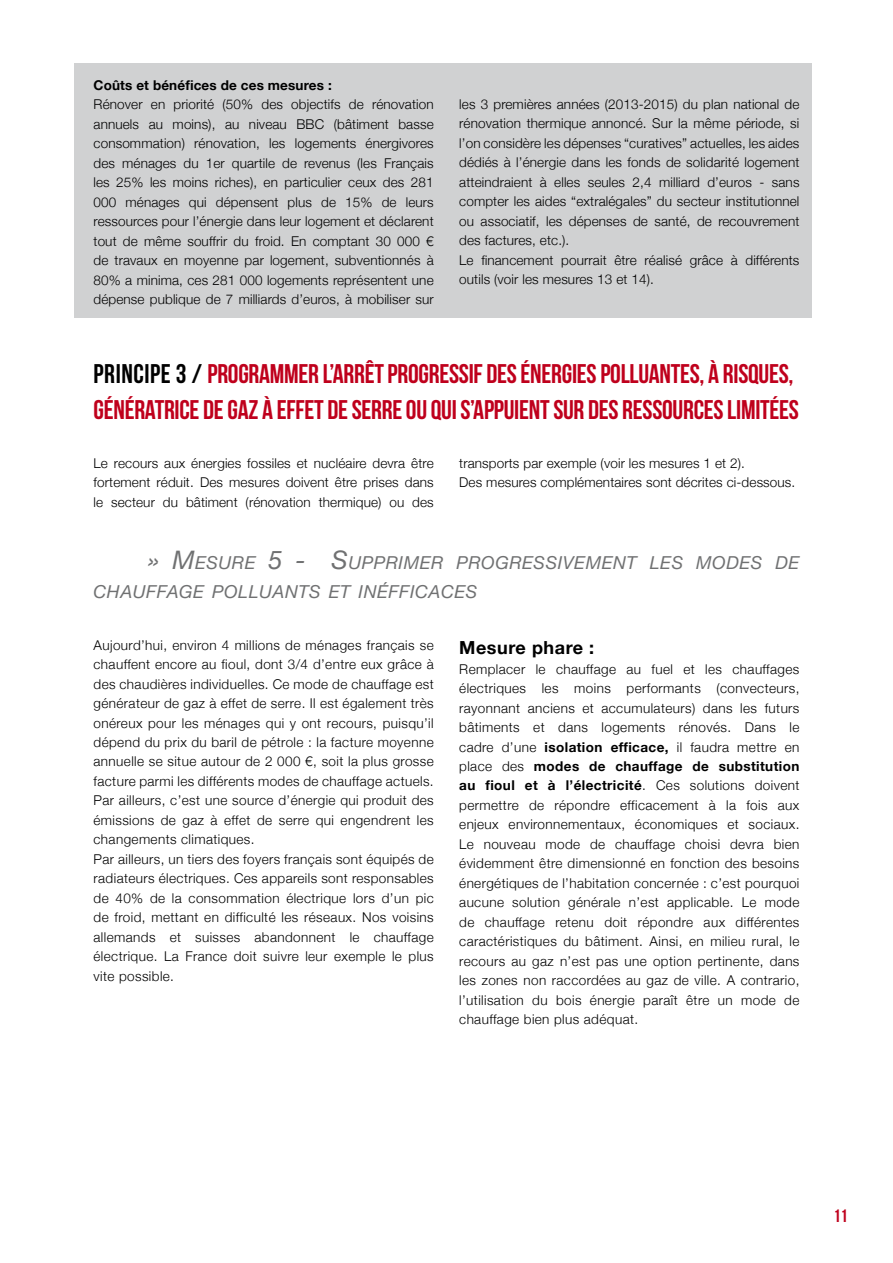
<style>
.page{position:relative;width:893px;height:1263px;background:#fff}
.page>*{position:absolute;margin:0;border:0;box-sizing:border-box;transform-origin:0 0}
.t1{font:27px/36px "Bebas Neue";letter-spacing:-.01em;color:#bf001c}
.t2{font:700 18px "Helvetica Neue";letter-spacing:.03em;color:#000}
.t3{font:18px "Bebas Neue";color:#bf001c}
.t4{font:italic 17.85px/28.5px "Helvetica Neue";letter-spacing:.03em;color:#707172}
.t5{font:300 13.5px/19.5px "Helvetica Neue";letter-spacing:.03em;color:#000;text-align:justify}
.t6{font:300 13.5px/19.5px "Helvetica Neue";letter-spacing:.01em;color:#000}
.t7{font:700 13.5px "Helvetica Neue";letter-spacing:.01em;color:#000}
.s1{color:#000}
.s2{font-size:25.5px}
.s3{font-weight:700}
</style>
<div class="page">
<div style="left:74px;top:63px;width:738px;height:255px;background:#d0d1d2"></div>
<p class="t7" style="left:94px;top:77px;width:240px">Coûts et bénéfices de ces mesures :</p>
<p class="t5" style="left:94px;top:94px;width:342px">Rénover en priorité (50% des objectifs de rénovation annuels au moins), au niveau BBC (bâtiment basse consommation) rénovation, les logements énergivores des ménages du 1er quartile de revenus (les Français les 25% les moins riches), en particulier ceux des 281<br>000 ménages qui dépensent plus de 15% de leurs ressources pour l’énergie dans leur logement et déclarent tout de même souffrir du froid. En comptant 30 000 € de travaux en moyenne par logement, subventionnés à 80% a minima, ces 281 000 logements représentent une dépense publique de 7 milliards d’euros, à mobiliser sur</p>
<p class="t6" style="left:459px;top:94px;width:342px">les 3 premières années (2013-2015) du plan national de rénovation thermique annoncé. Sur la même période, si l’on considère les dépenses “curatives” actuelles, les aides dédiés à l’énergie dans les fonds de solidarité logement atteindraient à elles seules 2,4 milliard d’euros - sans compter les aides “extralégales” du secteur institutionnel ou associatif, les dépenses de santé, de recouvrement des factures, etc.).<br>Le financement pourrait être réalisé grâce à différents outils (voir les mesures 13 et 14).</p>
<h1 class="t1" style="left:94px;top:355px;width:707px"><span class="s1">PRINCIPE 3 /</span> PROGRAMMER L’ARRÊT PROGRESSIF DES ÉNERGIES POLLUANTES, À RISQUES,<br>GÉNÉRATRICE DE GAZ À EFFET DE SERRE OU QUI S’APPUIENT SUR DES RESSOURCES LIMITÉES</h1>
<p class="t5" style="left:94px;top:453px;width:342px">Le recours aux énergies fossiles et nucléaire devra être fortement réduit. Des mesures doivent être prises dans le secteur du bâtiment (rénovation thermique) ou des</p>
<p class="t6" style="left:459px;top:453px;width:338px">transports par exemple (voir les mesures 1 et 2).<br>Des mesures complémentaires sont décrites ci-dessous.</p>
<h3 class="t4" style="left:94px;top:548px;width:707px;text-indent:54px"><span class="s2">» M</span>ESURE <span class="s2">5 - S</span> UPPRIMER PROGRESSIVEMENT LES MODES DE<br>CHAUFFAGE POLL UANTS ET INÉFFICACES</h3>
<p class="t5" style="left:94px;top:635px;width:342px;text-align:left">Aujourd’hui, environ 4 millions de ménages français se chauffent encore au fioul, dont 3/4 d’entre eux grâce à des chaudières individuelles. Ce mode de chauffage est générateur de gaz à effet de serre. Il est également très onéreux pour les ménages qui y ont recours, puisqu’il dépend du prix du baril de pétrole : la facture moyenne annuelle se situe autour de 2 000 €, soit la plus grosse facture parmi les différents modes de chauffage actuels.<br>Par ailleurs, c’est une source d’énergie qui produit des émissions de gaz à effet de serre qui engendrent les changements climatiques.<br>Par ailleurs, un tiers des foyers français sont équipés de radiateurs électriques. Ces appareils sont responsables de 40% de la consommation électrique lors d’un pic de froid, mettant en difficulté les réseaux. Nos voisins allemands et suisses abandonnent le chauffage électrique. La France doit suivre leur exemple le plus vite possible.</p>
<h2 class="t2" style="left:459px;top:636px;width:137px">Mesure phare :</h2>
<p class="t5" style="left:459px;top:659px;width:342px">Remplacer le chauffage au fuel et les chauffages électriques les moins performants (convecteurs, rayonnant anciens et accumulateurs) dans les futurs bâtiments et dans logements rénovés. Dans le cadre d’une <span class="s3">isolation efficace,</span> il faudra mettre en place des <span class="s3">modes de chauffage de substitution au fioul et à l’électricité</span>. Ces solutions doivent permettre de répondre efficacement à la fois aux enjeux environnementaux, économiques et sociaux.<br>Le nouveau mode de chauffage choisi devra bien évidemment être dimensionné en fonction des besoins énergétiques de l’habitation concernée : c’est pourquoi aucune solution générale n’est applicable. Le mode de chauffage retenu doit répondre aux différentes caractéristiques du bâtiment. Ainsi, en milieu rural, le recours au gaz n’est pas une option pertinente, dans les zones non raccordées au gaz de ville. A contrario, l’utilisation du bois énergie paraît être un mode de chauffage bien plus adéquat.</p>
<h2 class="t3" style="left:833px;top:1206px;width:16px">11</h2>
</div>
